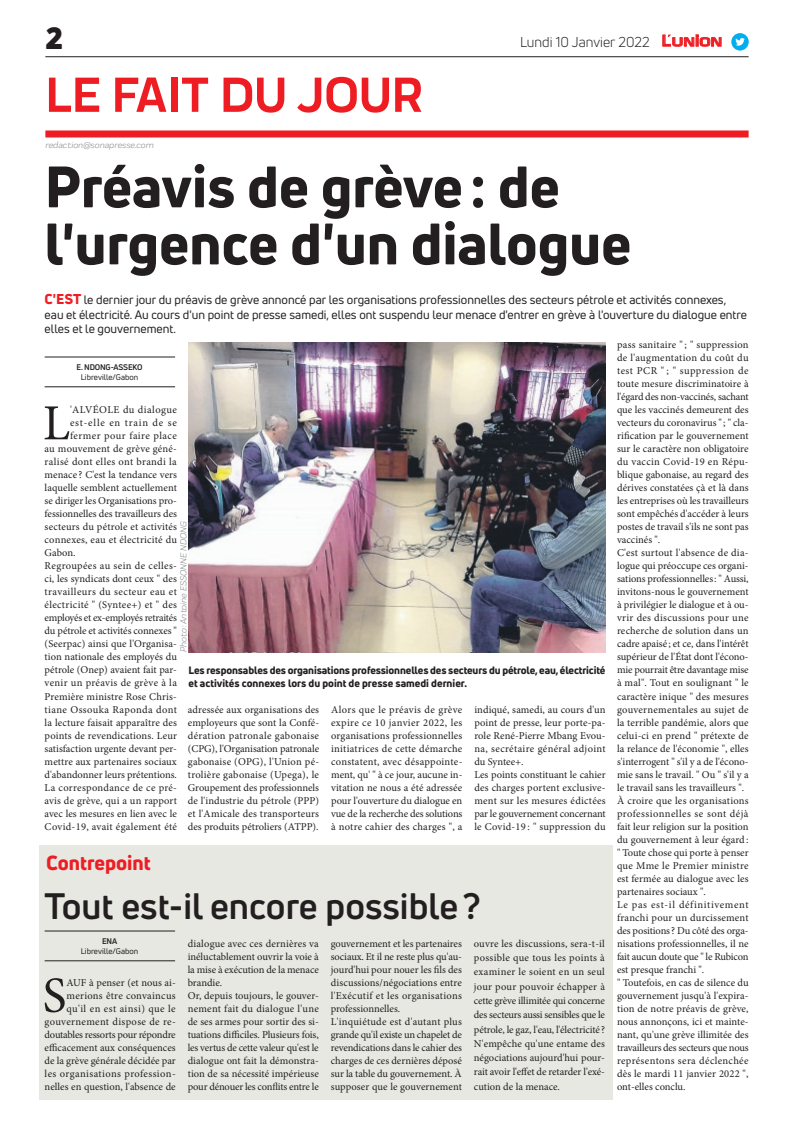
<style>
.page{position:relative;width:794px;height:1129px;background:#fff}
.page>*{position:absolute;margin:0;border:0;box-sizing:border-box;transform-origin:0 0}
.t1{font:800 57px/57px "Uni Neue";color:#231f20}
.t2{font:700 51px "Praktika";color:#ee1d23}
.t3{font:50.5px "Minion Pro";color:#231f20}
.t4{font:700 36px "Uni Neue";color:#231f20}
.t5{font:900 30px "Uni Neue";color:#231f20}
.t6{font:800 20px "Uni Neue";color:#ee1d23}
.t7{font:14px "Uni Neue";color:#231f20}
.t8{font:12px/14.4px "Uni Neue";color:#231f20}
.t9{font:10.5px/13px "Minion Pro";letter-spacing:.005em;color:#231f20}
.t10{font:800 10.5px/12.6px "Uni Neue";letter-spacing:-.01em;color:#231f20}
.t11{font:10.5px "Minion Pro";letter-spacing:.03em;color:#231f20}
.t12{font:10.5px "Minion Pro";letter-spacing:.025em;color:#231f20}
.t13{font:10.5px "Minion Pro";letter-spacing:.035em;color:#231f20}
.t14{font:10.5px "Minion Pro";letter-spacing:.04em;color:#231f20}
.t15{font:10.5px "Minion Pro";letter-spacing:-.025em;color:#231f20}
.t16{font:10.5px "Minion Pro";letter-spacing:.045em;color:#231f20}
.t17{font:10.5px "Minion Pro";letter-spacing:.075em;color:#231f20}
.t18{font:italic 9px "Praktika";color:#818386}
.t19{font:8px "Uni Neue";color:#231f20}
.t20{font:700 8px "Uni Neue";letter-spacing:-.02em;color:#231f20}
.s1{font-family:"Eurostile";font-weight:600;font-size:14.9px;color:#ee1d23}
.s2{font-family:"Eurostile";font-weight:600;font-size:11.4px;color:#ee1d23}
.s3{font-weight:800;font-size:14px;color:#ee1d23}
</style>
<div class="page">
<div style="left:39px;top:845px;width:574px;height:254px;background:#e7e8e2"></div>
<hr style="left:45px;top:56px;width:703px;height:1px;background:#231f20">
<div style="left:45px;top:130px;width:703px;height:7px;background:#ee1d23"></div>
<svg style="left:662px;top:34px;width:60px;height:13px"></svg>
<div style="left:731px;top:33px;width:17px;height:18px;background:#00aeef;border-radius:50%"></div>
<svg style="left:735px;top:38px;width:10px;height:8px"></svg>
<hr style="left:45px;top:960px;width:130px;height:1px;background:#231f20">
<hr style="left:45px;top:930px;width:130px;height:1px;background:#231f20">
<hr style="left:45px;top:386px;width:130px;height:1px;background:#231f20">
<hr style="left:45px;top:357px;width:130px;height:1px;background:#231f20">
<img style="left:189px;top:342px;width:416px;height:310px">
<h3 class="t5" style="left:45px;top:17px;width:19px">2</h3>
<h2 class="t2" style="left:45px;top:54px;width:378px">LE FAIT DU JOUR</h2>
<p class="t18" style="left:45px;top:138px;width:110px">redaction@sonapresse.com</p>
<h3 class="t7" style="left:520px;top:33px;width:203px">Lundi 10 Janvier 2022 <span class="s1">L</span><span class="s2">UNION</span></h3>
<h1 class="t1" style="left:45px;top:157px;width:588px">Préavis de grève: de l'urgence d'un dialogue</h1>
<p class="t8" style="left:45px;top:293px;width:704px"><span class="s3">C'EST</span> le dernier jour du préavis de grève annoncé par les organisations professionnelles des secteurs pétrole et activités connexes, eau et électricité. Au cours d'un point de presse samedi, elles ont suspendu leur menace d'entrer en grève à l'ouverture du dialogue entre elles et le gouvernement.</p>
<p class="t20" style="left:76px;top:362px;width:68px">E. NDONG-ASSEKO</p>
<p class="t19" style="left:81px;top:372px;width:59px">Libreville/Gabon</p>
<p class="t9" style="left:617px;top:338px;width:133px">pass sanitaire " ; " suppression de l'augmentation du coût du test PCR " ; " suppression de toute mesure discriminatoire à l'égard des non-vaccinés, sachant que les vaccinés demeurent des vecteurs du coronavirus "; " cla&shy;rification par le gouvernement sur le caractère non obligatoire du vaccin Covid-19 en Répu&shy;blique gabonaise, au regard des dérives constatées çà et là dans les entreprises où les travailleurs sont empêchés d'accéder à leurs postes de travail s'ils ne sont pas vaccinés ".<br>C'est surtout l'absence de dia&shy;logue qui préoccupe ces organi&shy;sations professionnelles: " Aussi, invitons-nous le gouvernement à privilégier le dialogue et à ou&shy;vrir des discussions pour une recherche de solution dans un cadre apaisé ; et ce, dans l'intérêt supérieur de l'État dont l'écono&shy;mie pourrait être davantage mise à mal". Tout en soulignant " le caractère inique " des mesures gouvernementales au sujet de la terrible pandémie, alors que celui-ci en prend " prétexte de la relance de l'économie ", elles s'interrogent " s'il y a de l'écono&shy;mie sans le travail. " Ou " s'il y a le travail sans les travailleurs ".<br>À croire que les organisations professionnelles se sont déjà fait leur religion sur la position du gouvernement à leur égard : " Toute chose qui porte à penser que Mme le Premier ministre est fermée au dialogue avec les partenaires sociaux ".<br>Le pas est-il définitivement franchi pour un durcissement des positions? Du côté des orga&shy;nisations professionnelles, il ne fait aucun doute que " le Rubicon est presque franchi ".<br>" Toutefois, en cas de silence du gouvernement jusqu'à l'expira&shy;tion de notre préavis de grève, nous annonçons, ici et mainte&shy;nant, qu'une grève illimitée des travailleurs des secteurs que nous représentons sera déclenchée dès le mardi 11 janvier 2022 ", ont-elles conclu.</p>
<h3 class="t3" style="left:43px;top:389px;width:29px">L</h3>
<p class="t14" style="left:70px;top:403px;width:108px">'ALVÉOLE du dialogue</p>
<p class="t17" style="left:70px;top:416px;width:108px">est-elle en train de se</p>
<p class="t16" style="left:70px;top:429px;width:108px">fermer pour faire place</p>
<p class="t9" style="left:45px;top:442px;width:134px">au mouvement de grève géné-</p>
<p class="t11" style="left:45px;top:455px;width:134px">ralisé dont elles ont brandi la</p>
<p class="t9" style="left:45px;top:468px;width:134px">menace ? C'est la tendance vers</p>
<p class="t9" style="left:45px;top:481px;width:134px">laquelle semblent actuellement</p>
<p class="t9" style="left:45px;top:494px;width:134px">se diriger les Organisations pro-</p>
<p class="t9" style="left:45px;top:507px;width:134px">fessionnelles des travailleurs des</p>
<p class="t9" style="left:45px;top:520px;width:134px">secteurs du pétrole et activités</p>
<p class="t9" style="left:45px;top:533px;width:134px">connexes, eau et électricité du</p>
<p class="t9" style="left:45px;top:546px;width:32px">Gabon.</p>
<p class="t13" style="left:45px;top:559px;width:134px">Regroupées au sein de celles-</p>
<p class="t9" style="left:45px;top:572px;width:134px">ci, les syndicats dont ceux " des</p>
<p class="t14" style="left:45px;top:585px;width:134px">travailleurs du secteur eau et</p>
<p class="t11" style="left:45px;top:598px;width:134px">électricité " (Syntee+) et " des</p>
<p class="t15" style="left:45px;top:611px;width:134px">employés et ex-employés retraités</p>
<p class="t9" style="left:45px;top:624px;width:134px">du pétrole et activités connexes "</p>
<p class="t9" style="left:45px;top:637px;width:134px">(Seerpac) ainsi que l'Organisa-</p>
<p class="t9" style="left:45px;top:650px;width:134px">tion nationale des employés du</p>
<p class="t9" style="left:45px;top:663px;width:134px">pétrole (Onep) avaient fait par-</p>
<p class="t11" style="left:45px;top:676px;width:134px">venir un préavis de grève à la</p>
<p class="t9" style="left:45px;top:689px;width:134px">Première ministre Rose Chris-</p>
<p class="t13" style="left:45px;top:702px;width:134px">tiane Ossouka Raponda dont</p>
<p class="t9" style="left:45px;top:715px;width:134px">la lecture faisait apparaître des</p>
<p class="t9" style="left:45px;top:728px;width:134px">points de revendications. Leur</p>
<p class="t9" style="left:45px;top:741px;width:134px">satisfaction urgente devant per-</p>
<p class="t9" style="left:45px;top:754px;width:134px">mettre aux partenaires sociaux</p>
<p class="t9" style="left:45px;top:767px;width:134px">d'abandonner leurs prétentions.</p>
<p class="t12" style="left:45px;top:780px;width:134px">La correspondance de ce pré-</p>
<p class="t9" style="left:45px;top:793px;width:134px">avis de grève, qui a un rapport</p>
<p class="t9" style="left:45px;top:806px;width:134px">avec les mesures en lien avec le</p>
<p class="t12" style="left:45px;top:819px;width:134px">Covid-19, avait également été</p>
<p class="t18" style="left:177px;top:652px;width:132px;rotate:-90deg">Photo : Antoine ESSONNE NDONG</p>
<p class="t10" style="left:189px;top:663px;width:418px">Les responsables des organisations professionnelles des secteurs du pétrole, eau, électricité et activités connexes lors du point de presse samedi dernier.</p>
<p class="t9" style="left:188px;top:702px;width:133px;text-align:justify">adressée aux organisations des employeurs que sont la Confé&shy;dération patronale gabonaise (CPG), l'Organisation patronale gabonaise (OPG), l'Union pé&shy;trolière gabonaise (Upega), le Groupement des professionnels de l'industrie du pétrole (PPP) et l'Amicale des transporteurs des produits pétroliers (ATPP).</p>
<p class="t9" style="left:331px;top:702px;width:133px;text-align:justify">Alors que le préavis de grève expire ce 10 janvier 2022, les organisations professionnelles initiatrices de cette démarche constatent, avec désappointe&shy;ment, qu' " à ce jour, aucune in&shy;vitation ne nous a été adressée pour l'ouverture du dialogue en vue de la recherche des solutions à notre cahier des charges ", a</p>
<p class="t9" style="left:474px;top:702px;width:133px">indiqué, samedi, au cours d'un point de presse, leur porte-pa&shy;role René-Pierre Mbang Evou&shy;na, secrétaire général adjoint du Syntee+.<br>Les points constituant le cahier des charges portent exclusive&shy;ment sur les mesures édictées par le gouvernement concernant le Covid-19 : " suppression du</p>
<h3 class="t6" style="left:46px;top:848px;width:106px">Contrepoint</h3>
<h3 class="t4" style="left:45px;top:882px;width:437px">Tout est-il encore possible?</h3>
<p class="t20" style="left:102px;top:935px;width:17px">ENA</p>
<p class="t19" style="left:81px;top:946px;width:59px">Libreville/Gabon</p>
<p class="t9" style="left:188px;top:936px;width:133px">dialogue avec ces dernières va inéluctablement ouvrir la voie à la mise à exécution de la menace brandie.<br>Or, depuis toujours, le gouver&shy;nement fait du dialogue l'une de ses armes pour sortir des si&shy;tuations difficiles. Plusieurs fois, les vertus de cette valeur qu'est le dialogue ont fait la démonstra&shy;tion de sa nécessité impérieuse pour dénouer les conflits entre le</p>
<p class="t9" style="left:331px;top:936px;width:133px">gouvernement et les partenaires sociaux. Et il ne reste plus qu'au&shy;jourd'hui pour nouer les fils des discussions/négociations entre l'Exécutif et les organisations professionnelles.<br>L'inquiétude est d'autant plus grande qu'il existe un chapelet de revendications dans le cahier des charges de ces dernières déposé sur la table du gouvernement. À supposer que le gouvernement</p>
<p class="t9" style="left:474px;top:936px;width:133px;line-height:14.3px;text-align:justify">ouvre les discussions, sera-t-il possible que tous les points à examiner le soient en un seul jour pour pouvoir échapper à cette grève illimitée qui concerne des secteurs aussi sensibles que le pétrole, le gaz, l'eau, l'électricité?<br>N'empêche qu'une entame des négociations aujourd'hui pour&shy;rait avoir l'effet de retarder l'exé&shy;cution de la menace.</p>
<h3 class="t3" style="left:43px;top:961px;width:25px">S</h3>
<p class="t9" style="left:45px;top:975px;width:133px;text-align:right">AUF à penser (et nous ai&shy;merions être convaincus qu'il en est ainsi) que le gouvernement dispose de re&shy;doutables ressorts pour répondre efficacement aux conséquences de la grève générale décidée par les organisations profession&shy;nelles en question, l'absence de</p>
</div>
